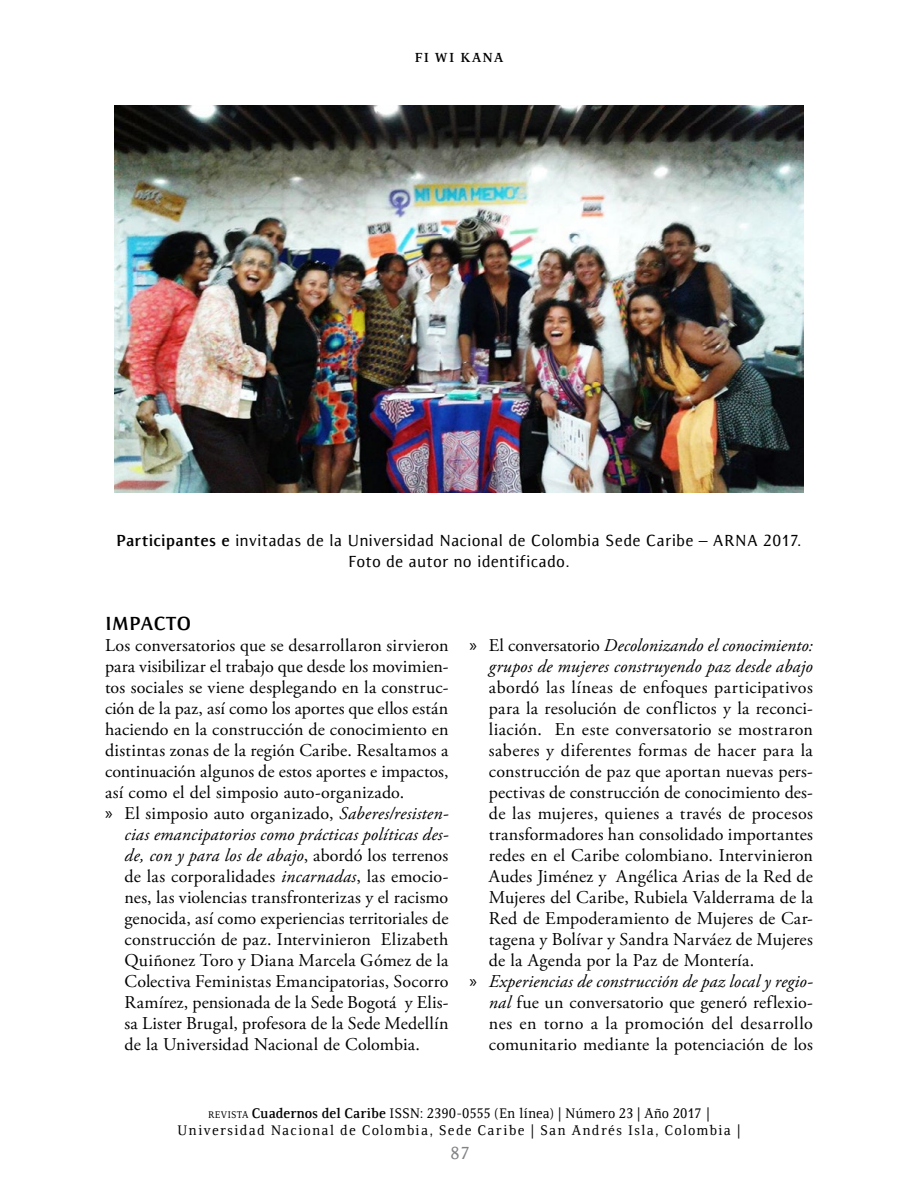
<style>
.page{position:relative;width:918px;height:1188px;background:#fff}
.page>*{position:absolute;margin:0;border:0;box-sizing:border-box;transform-origin:0 0}
.t1{font:700 19.5px "Resavska Sans ITC Std";letter-spacing:.005em;color:#000}
.t2{font:18px "Adobe Garamond Pro";letter-spacing:.01em;color:#000}
.t3{font:italic 18px/21px "Adobe Garamond Pro";letter-spacing:.01em;color:#000;text-align:right}
.t4{font:500 18px "Resavska Sans ITC Std";color:#808285}
.t5{font:500 16.5px/21px "Resavska Sans ITC Std";letter-spacing:.005em;color:#000;text-align:center}
.t6{font:500 14.25px/16.5px "Resavska ITC Std";letter-spacing:.065em;color:#000;text-align:center;scale:.96 1}
.t7{font:700 13.5px "Resavska ITC Std";letter-spacing:.105em;color:#000}
.s1{font-weight:700}
.s2{font-family:"Myriad Pro"}
.s3{font-style:italic}
.s4{font-style:normal}
.s5{font-family:"Myriad Pro";font-style:normal}
.s6{font-size:10.05px}
.s7{font-weight:900}
</style>
<div class="page">
<img style="left:115px;top:105px;width:688px;height:387px">
<p class="t7" style="left:415px;top:49px;width:90px">FI WI KANA</p>
<p class="t5" style="left:116px;top:530px;width:687px"><span class="s1">Participantes e</span> invitadas de la Universidad Nacional de Colombia Sede Caribe – ARNA 2017.<br>Foto de autor no identificado.</p>
<p class="t1" style="left:105px;top:612px;width:87px">IMPACTO</p>
<p class="t2" style="left:105px;top:634px;width:345px">Los conversatorios que se desarrollaron sirvieron</p>
<p class="t2" style="left:105px;top:655px;width:345px">para visibilizar el trabajo que desde los movimien-</p>
<p class="t2" style="left:105px;top:677px;width:345px">tos sociales se viene desplegando en la construc-</p>
<p class="t2" style="left:105px;top:698px;width:345px">ción de la paz, así como los aportes que ellos están</p>
<p class="t2" style="left:105px;top:719px;width:345px">haciendo en la construcción de conocimiento en</p>
<p class="t2" style="left:105px;top:740px;width:345px">distintas zonas de la región Caribe. Resaltamos a</p>
<p class="t2" style="left:105px;top:761px;width:345px">continuación algunos de estos aportes e impactos,</p>
<p class="t2" style="left:105px;top:782px;width:301px">así como el del simposio auto-organizado.</p>
<p class="t2" style="left:105px;top:803px;width:345px"><span class="s2">»</span> El simposio auto organizado, <span class="s3">Saberes/resisten-</span></p>
<p class="t3" style="left:124px;top:824px;width:325px">cias emancipatorios como prácticas políticas des-</p>
<p class="t3" style="left:124px;top:845px;width:325px">de, con y para los de abajo<span class="s4">, abordó los terrenos</span></p>
<p class="t2" style="left:124px;top:866px;width:325px">de las corporalidades <span class="s3">incarnadas</span>, las emocio-</p>
<p class="t2" style="left:124px;top:887px;width:325px">nes, las violencias transfronterizas y el racismo</p>
<p class="t2" style="left:124px;top:908px;width:326px">genocida, así como experiencias territoriales de</p>
<p class="t2" style="left:124px;top:929px;width:326px">construcción de paz. Intervinieron Elizabeth</p>
<p class="t2" style="left:124px;top:950px;width:326px">Quiñonez Toro y Diana Marcela Gómez de la</p>
<p class="t2" style="left:124px;top:971px;width:326px">Colectiva Feministas Emancipatorias, Socorro</p>
<p class="t2" style="left:124px;top:992px;width:325px">Ramírez, pensionada de la Sede Bogotá y Elis-</p>
<p class="t2" style="left:124px;top:1013px;width:326px">sa Lister Brugal, profesora de la Sede Medellín</p>
<p class="t2" style="left:124px;top:1034px;width:297px">de la Universidad Nacional de Colombia.</p>
<p class="t3" style="left:469px;top:635px;width:345px"><span class="s5">»</span> <span class="s4">El conversatorio</span> Decolonizando el conocimiento: grupos de mujeres construyendo paz desde abajo</p>
<p class="t2" style="left:489px;top:677px;width:325px">abordó las líneas de enfoques participativos</p>
<p class="t2" style="left:489px;top:698px;width:326px">para la resolución de conflictos y la reconci-</p>
<p class="t2" style="left:489px;top:719px;width:326px">liación. En este conversatorio se mostraron</p>
<p class="t2" style="left:489px;top:740px;width:325px">saberes y diferentes formas de hacer para la</p>
<p class="t2" style="left:489px;top:761px;width:326px">construcción de paz que aportan nuevas pers-</p>
<p class="t2" style="left:489px;top:782px;width:326px">pectivas de construcción de conocimiento des-</p>
<p class="t2" style="left:489px;top:803px;width:326px">de las mujeres, quienes a través de procesos</p>
<p class="t2" style="left:489px;top:824px;width:326px">transformadores han consolidado importantes</p>
<p class="t2" style="left:489px;top:845px;width:326px">redes en el Caribe colombiano. Intervinieron</p>
<p class="t2" style="left:489px;top:866px;width:325px">Audes Jiménez y Angélica Arias de la Red de</p>
<p class="t2" style="left:489px;top:887px;width:326px">Mujeres del Caribe, Rubiela Valderrama de la</p>
<p class="t2" style="left:489px;top:908px;width:326px">Red de Empoderamiento de Mujeres de Car-</p>
<p class="t2" style="left:489px;top:929px;width:325px">tagena y Bolívar y Sandra Narváez de Mujeres</p>
<p class="t2" style="left:489px;top:950px;width:267px">de la Agenda por la Paz de Montería.</p>
<p class="t3" style="left:469px;top:971px;width:345px"><span class="s5">»</span> Experiencias de construcción de paz local y regio-</p>
<p class="t2" style="left:489px;top:992px;width:325px"><span class="s3">nal</span> fue un conversatorio que generó reflexio-</p>
<p class="t2" style="left:489px;top:1013px;width:326px">nes en torno a la promoción del desarrollo</p>
<p class="t2" style="left:489px;top:1034px;width:325px">comunitario mediante la potenciación de los</p>
<p class="t6" style="left:177px;top:1105px;width:589px"><span class="s6">REVISTA</span> <span class="s1">Cuadernos del Caribe</span> ISSN: 2390-0555 (En línea) <span class="s7">|</span> Número 23 <span class="s7">|</span> Año 2017 <span class="s7">|<br></span>Universidad Nacional de Colombia, Sede Caribe <span class="s7">|</span> San Andrés Isla, Colombia <span class="s7">|</span></p>
<p class="t4" style="left:450px;top:1142px;width:21px">87</p>
</div>
